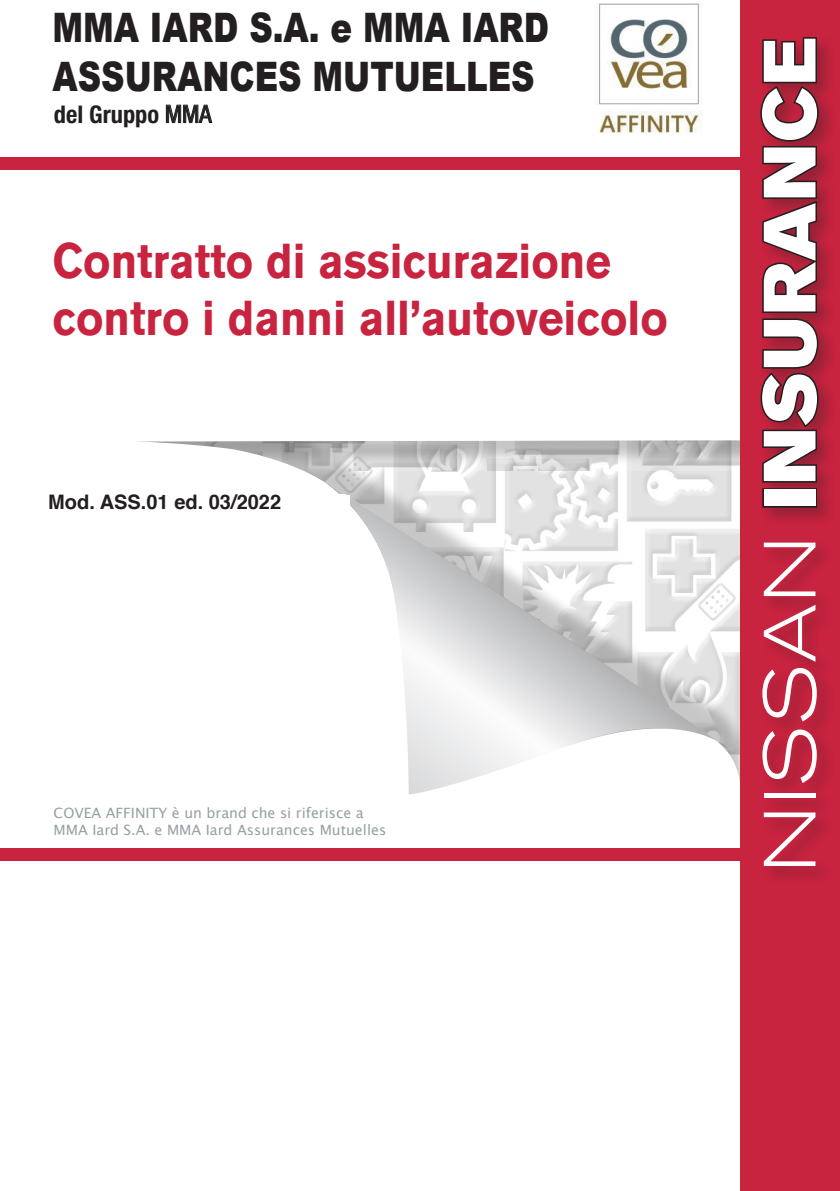
<style>
.page{position:relative;width:840px;height:1191px;background:#fff}
.page>*{position:absolute;margin:0;border:0;box-sizing:border-box;transform-origin:0 0}
.t1{font:73.2px "Nissan AG Super";letter-spacing:.03em;color:#fff}
.t2{font:700 48.8px/57px "Nissan AG";color:#c8233f;scale:.9 1}
.t3{font:900 40.6px/48.8px "Arial";color:#231f20;scale:.8 1}
.t4{font:700 condensed 24.4px "Helvetica Neue";color:#231f20}
.t5{font:700 condensed 20.4px "Helvetica Neue";color:#231f20}
.t6{font:700 20px "Helvetica";color:#231f20}
.t7{font:14.2px/17px "Lucida Grande";color:#96a1a5}
.s1{font-weight:400}
.s2{font-family:"Nissan AG Light Ext"}
</style>
<div class="page">
<svg style="left:168px;top:443px;width:571px;height:352px"></svg>
<svg style="left:306px;top:469px;width:428px;height:325px"></svg>
<svg style="left:137px;top:122px;width:602px;height:321px"></svg>
<div style="left:739px;top:0;width:100px;height:1191px;background:#c8233f"></div>
<div style="left:0;top:848px;width:742px;height:13px;background:#c8233f"></div>
<div style="left:0;top:157px;width:742px;height:13px;background:#c8233f"></div>
<div style="left:756px;top:34px;width:80px;height:850px;background:#231f20;opacity:.3"></div>
<div style="left:761px;top:488px;width:55px;height:19px;border:3px solid #231f20"></div>
<svg style="left:758px;top:36px;width:61px;height:448px"></svg>
<svg style="left:166px;top:104px;width:46px;height:21px"></svg>
<div style="left:48px;top:495px;width:301px;height:58px;background:#fff"></div>
<div style="left:48px;top:494px;width:297px;height:57px;background:#fff"></div>
<img style="left:578px;top:3px;width:141px;height:136px">
<h3 class="t3" style="left:52px;top:2px;width:622px">MMA IARD S.A. e MMA IARD<br>ASSURANCES MUTUELLES</h3>
<h3 class="t4" style="left:54px;top:99px;width:159px">del Gruppo <span class="s1">MMA</span></h3>
<h2 class="t2" style="left:52px;top:232px;width:685px">Contratto di assicurazione contro i danni all’autoveicolo</h2>
<h3 class="t6" style="left:48px;top:485px;width:234px">Mod. ASS.01 ed. 03/2022</h3>
<h3 class="t5" style="left:48px;top:491px;width:201px">Mod. ASS.01 ed. 01/2016</h3>
<p class="t7" style="left:54px;top:804px;width:334px">COVEA AFFINITY è un brand che si riferisce a<br>MMA Iard S.A. e MMA Iard Assurances Mutuelles</p>
<h1 class="t1" style="left:746px;top:872px;width:836px;rotate:-90deg"><span class="s2">NISSAN</span> INSURANCE</h1>
</div>
